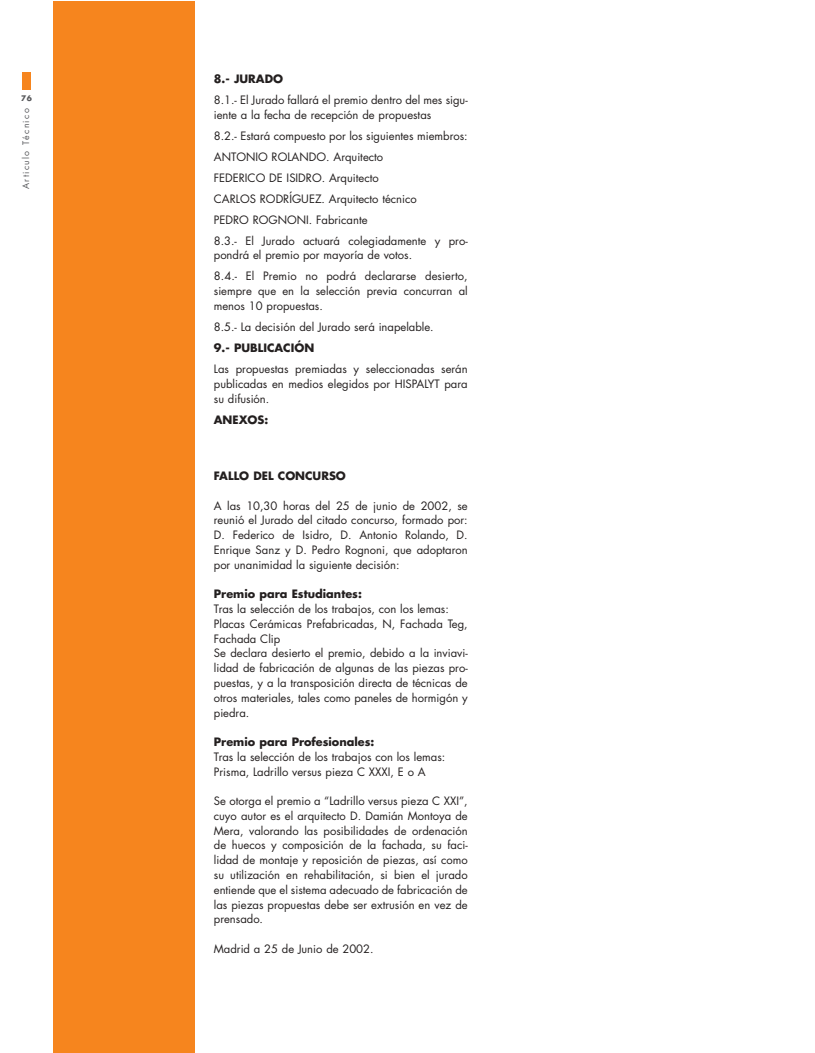
<style>
.page{position:relative;width:815px;height:1053px;background:#fff}
.page>*{position:absolute;margin:0;border:0;box-sizing:border-box;transform-origin:0 0}
.t1{font:11.25px/14.8px "Futura";color:#231f1f}
.t2{font:700 11.25px "Futura";color:#231f1f}
.t3{font:8.75px "Futura";letter-spacing:.15em;color:#57585b}
.t4{font:700 7.5px "Futura";color:#57585b}
</style>
<div class="page">
<div style="left:22px;top:72px;width:9px;height:18px;background:#f6851e"></div>
<div style="left:53px;top:1px;width:142px;height:1051px;background:#f6851e"></div>
<p class="t4" style="left:21px;top:95px;width:12px">76</p>
<p class="t3" style="left:22px;top:189px;width:82px;rotate:-90deg">Articulo Técnico</p>
<p class="t2" style="left:214px;top:73px;width:71px">8.- JURADO</p>
<p class="t1" style="left:214px;top:93px;width:255px">8.1.- El Jurado fallará el premio dentro del mes sigu&shy;iente a la fecha de recepción de propuestas</p>
<p class="t1" style="left:214px;top:126px;width:255px;line-height:21px">8.2.- Estará compuesto por los siguientes miembros:<br>ANTONIO ROLANDO. Arquitecto<br>FEDERICO DE ISIDRO. Arquitecto<br>CARLOS RODRÍGUEZ. Arquitecto técnico<br>PEDRO ROGNONI. Fabricante<br>8.3.- El Jurado actuará colegiadamente y pro-</p>
<p class="t1" style="left:214px;top:246px;width:255px;line-height:21px">pondrá el premio por mayoría de votos.<br>8.4.- El Premio no podrá declararse desierto,</p>
<p class="t1" style="left:214px;top:285px;width:255px">siempre que en la selección previa concurran al menos 10 propuestas.</p>
<p class="t1" style="left:214px;top:320px;width:221px">8.5.- La decisión del Jurado será inapelable.</p>
<p class="t2" style="left:214px;top:343px;width:102px">9.- PUBLICACIÓN</p>
<p class="t1" style="left:214px;top:362px;width:255px;text-align:justify">Las propuestas premiadas y seleccionadas serán publicadas en medios elegidos por HISPALYT para su difusión.</p>
<p class="t2" style="left:214px;top:414px;width:56px">ANEXOS:</p>
<p class="t2" style="left:214px;top:471px;width:134px">FALLO DEL CONCURSO</p>
<p class="t1" style="left:214px;top:499px;width:255px;text-align:justify">A las 10,30 horas del 25 de junio de 2002, se reunió el Jurado del citado concurso, formado por:<br>D. Federico de Isidro, D. Antonio Rolando, D.<br>Enrique Sanz y D. Pedro Rognoni, que adoptaron por unanimidad la siguiente decisión:</p>
<p class="t2" style="left:214px;top:589px;width:150px">Premio para Estudiantes:</p>
<p class="t1" style="left:214px;top:602px;width:255px">Tras la selección de los trabajos, con los lemas:<br>Placas Cerámicas Prefabricadas, N, Fachada Teg, Fachada Clip<br>Se declara desierto el premio, debido a la inviavi&shy;lidad de fabricación de algunas de las piezas pro&shy;puestas, y a la transposición directa de técnicas de otros materiales, tales como paneles de hormigón y piedra.</p>
<p class="t2" style="left:214px;top:736px;width:162px">Premio para Profesionales:</p>
<p class="t1" style="left:214px;top:750px;width:233px">Tras la selección de los trabajos con los lemas:<br>Prisma, Ladrillo versus pieza C XXXI, E o A</p>
<p class="t1" style="left:214px;top:794px;width:255px;text-align:justify">Se otorga el premio a “Ladrillo versus pieza C XXI”, cuyo autor es el arquitecto D. Damián Montoya de Mera, valorando las posibilidades de ordenación de huecos y composición de la fachada, su faci&shy;lidad de montaje y reposición de piezas, así como su utilización en rehabilitación, si bien el jurado entiende que el sistema adecuado de fabricación de las piezas propuestas debe ser extrusión en vez de prensado.</p>
<p class="t1" style="left:214px;top:942px;width:161px">Madrid a 25 de Junio de 2002.</p>
</div>
